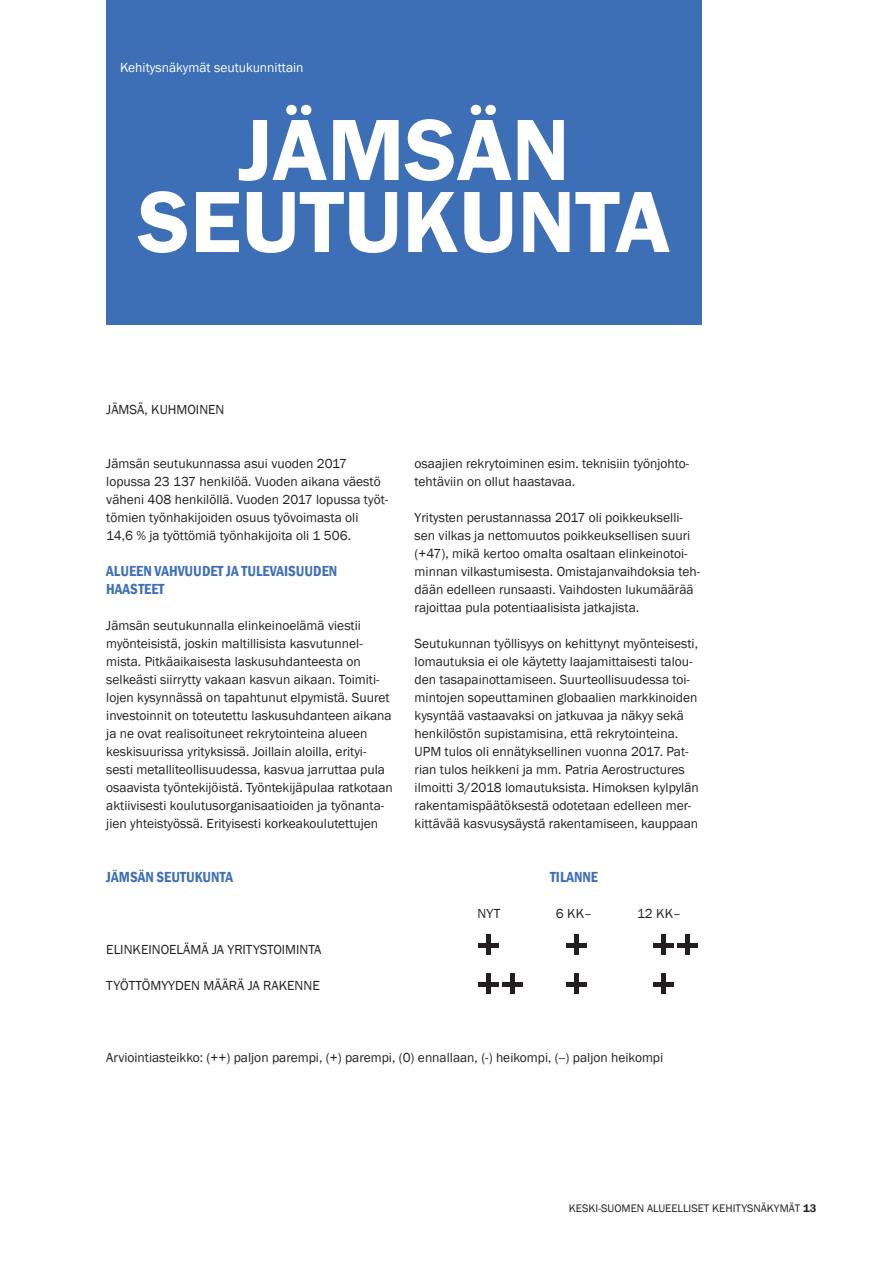
<style>
.page{position:relative;width:893px;height:1263px;background:#fff}
.page>*{position:absolute;margin:0;border:0;box-sizing:border-box;transform-origin:0 0}
.Otsikko_SEUTU{font:600 90px "Franklin Gothic";color:#fff}
.Väliotsikko{font:600 condensed 15px/18px "Franklin Gothic";color:#406fb7}
.Massateksti{font:13.5px/18px "Franklin Gothic";color:#231f20}
.Massateksti-2{font:13.5px "Franklin Gothic";color:#fff}
.t1{font:11.25px "Franklin Gothic";color:#231f20}
.s1{font-weight:600}
</style>
<div class="page">
<div style="left:106px;top:0;width:596px;height:324px;background:#3d6fb7"></div>
<hr style="left:654px;top:943px;width:20px;height:4px;background:#231f20">
<hr style="left:662px;top:934px;width:4px;height:21px;background:#231f20">
<hr style="left:478px;top:943px;width:21px;height:4px;background:#231f20">
<hr style="left:486px;top:934px;width:4px;height:21px;background:#231f20">
<hr style="left:654px;top:982px;width:20px;height:4px;background:#231f20">
<hr style="left:662px;top:973px;width:4px;height:21px;background:#231f20">
<hr style="left:566px;top:943px;width:21px;height:4px;background:#231f20">
<hr style="left:575px;top:934px;width:4px;height:21px;background:#231f20">
<hr style="left:566px;top:982px;width:21px;height:4px;background:#231f20">
<hr style="left:575px;top:973px;width:4px;height:21px;background:#231f20">
<hr style="left:478px;top:982px;width:21px;height:4px;background:#231f20">
<hr style="left:486px;top:973px;width:4px;height:21px;background:#231f20">
<hr style="left:677px;top:943px;width:21px;height:4px;background:#231f20">
<hr style="left:686px;top:934px;width:4px;height:21px;background:#231f20">
<hr style="left:502px;top:982px;width:21px;height:4px;background:#231f20">
<hr style="left:510px;top:973px;width:4px;height:21px;background:#231f20">
<p class="Massateksti-2" style="left:120px;top:59px;width:185px">Kehitysnäkymät seutukunnittain</p>
<p class="Otsikko_SEUTU" style="left:238px;top:95px;width:333px">JÄMSÄN</p>
<p class="Otsikko_SEUTU" style="left:138px;top:167px;width:534px">SEUTUKUNTA</p>
<p class="Massateksti" style="left:106px;top:401px;width:120px">JÄMSÄ, KUHMOINEN</p>
<p class="Massateksti" style="left:106px;top:455px;width:283px">Jämsän seutukunnassa asui vuoden 2017 lopussa 23 137 henkilöä. Vuoden aikana väestö väheni 408 henkilöllä. Vuoden 2017 lopussa työt&shy;tömien työnhakijoiden osuus työvoimasta oli 14,6 % ja työttömiä työnhakijoita oli 1 506.</p>
<p class="Väliotsikko" style="left:106px;top:562px;width:232px">ALUEEN VAHVUUDET JA TULEVAISUUDEN<br>HAASTEET</p>
<p class="Massateksti" style="left:106px;top:617px;width:288px">Jämsän seutukunnalla elinkeinoelämä viestii myönteisistä, joskin maltillisista kasvutunnel&shy;mista. Pitkäaikaisesta laskusuhdanteesta on selkeästi siirrytty vakaan kasvun aikaan. Toimiti&shy;lojen kysynnässä on tapahtunut elpymistä. Suuret investoinnit on toteutettu laskusuhdanteen aikana ja ne ovat realisoituneet rekrytointeina alueen keskisuurissa yrityksissä. Joillain aloilla, erityi&shy;sesti metalliteollisuudessa, kasvua jarruttaa pula osaavista työntekijöistä. Työntekijäpulaa ratkotaan aktiivisesti koulutusorganisaatioiden ja työnanta&shy;jien yhteistyössä. Erityisesti korkeakoulutettujen</p>
<p class="Massateksti" style="left:415px;top:455px;width:276px">osaajien rekrytoiminen esim. teknisiin työnjohto&shy;tehtäviin on ollut haastavaa.</p>
<p class="Massateksti" style="left:415px;top:509px;width:287px">Yritysten perustannassa 2017 oli poikkeukselli&shy;sen vilkas ja nettomuutos poikkeuksellisen suuri (+47), mikä kertoo omalta osaltaan elinkeinotoi&shy;minnan vilkastumisesta. Omistajanvaihdoksia teh&shy;dään edelleen runsaasti. Vaihdosten lukumäärää rajoittaa pula potentiaalisista jatkajista.</p>
<p class="Massateksti" style="left:415px;top:635px;width:286px">Seutukunnan työllisyys on kehittynyt myönteisesti, lomautuksia ei ole käytetty laajamittaisesti talou&shy;den tasapainottamiseen. Suurteollisuudessa toi&shy;mintojen sopeuttaminen globaalien markkinoiden kysyntää vastaavaksi on jatkuvaa ja näkyy sekä henkilöstön supistamisina, että rekrytointeina.<br>UPM tulos oli ennätyksellinen vuonna 2017. Pat&shy;rian tulos heikkeni ja mm. Patria Aerostructures ilmoitti 3/2018 lomautuksista. Himoksen kylpylän rakentamispäätöksestä odotetaan edelleen mer&shy;kittävää kasvusysäystä rakentamiseen, kauppaan</p>
<p class="Väliotsikko" style="left:106px;top:868px;width:128px">JÄMSÄN SEUTUKUNTA</p>
<p class="Väliotsikko" style="left:550px;top:868px;width:50px">TILANNE</p>
<p class="Massateksti" style="left:478px;top:905px;width:24px">NYT</p>
<p class="Massateksti" style="left:556px;top:905px;width:38px">6 KK–</p>
<p class="Massateksti" style="left:637px;top:905px;width:46px">12 KK–</p>
<p class="Massateksti" style="left:106px;top:941px;width:217px">ELINKEINOELÄMÄ JA YRITYSTOIMINTA</p>
<p class="Massateksti" style="left:106px;top:977px;width:215px">TYÖTTÖMYYDEN MÄÄRÄ JA RAKENNE</p>
<p class="Massateksti" style="left:106px;top:1049px;width:558px">Arviointiasteikko: (++) paljon parempi, (+) parempi, (0) ennallaan, (-) heikompi, (--) paljon heikompi</p>
<p class="t1" style="left:569px;top:1201px;width:249px">KESKI-SUOMEN ALUEELLISET KEHITYSNÄKYMÄT <span class="s1">13</span></p>
</div>
